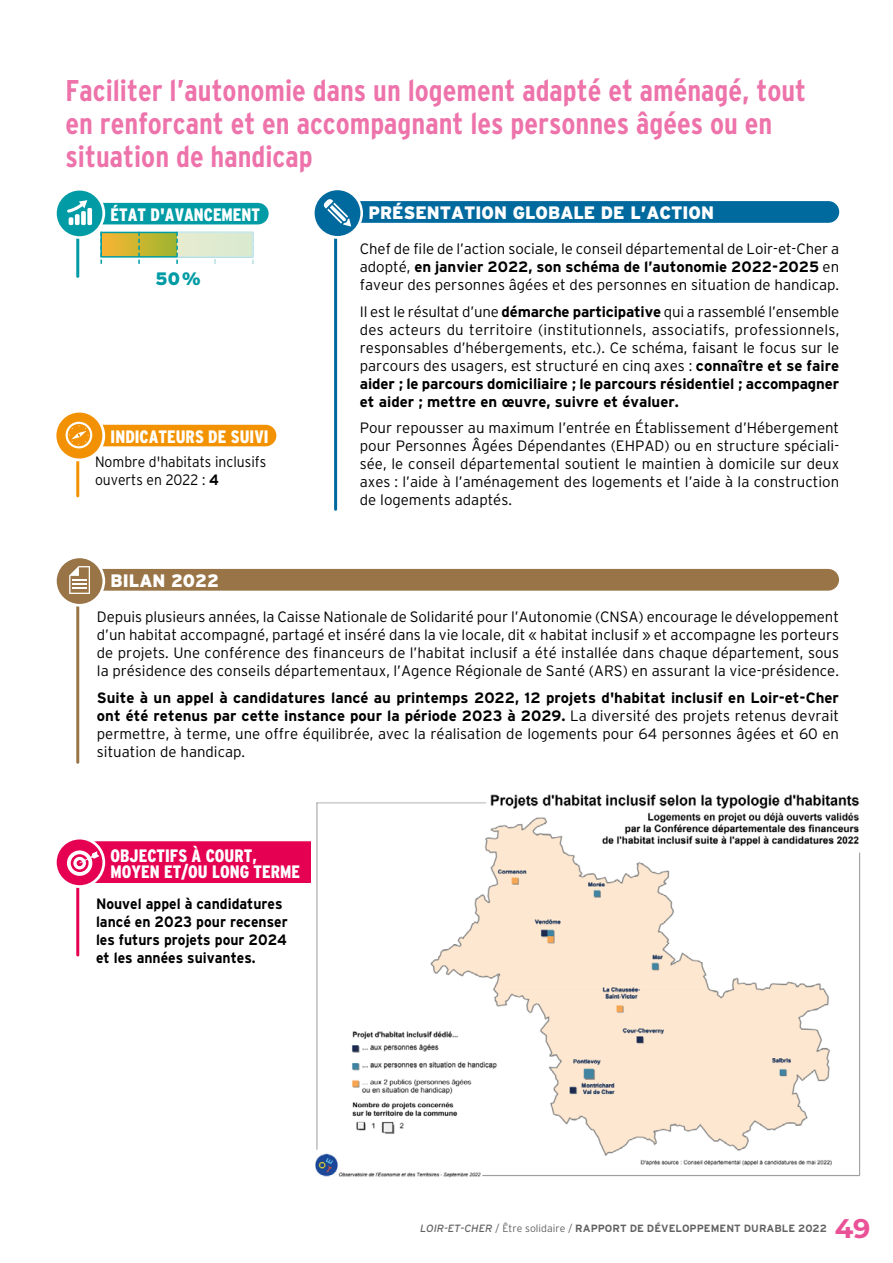
<style>
.page{position:relative;width:893px;height:1263px;background:#fff}
.page>*{position:absolute;margin:0;border:0;box-sizing:border-box;transform-origin:0 0}
.t1{font:700 30px/33px "Interstate Condensed";color:#ed73aa}
.t2{font:700 27px "Montserrat";color:#ea5297}
.t3{font:900 18px/16.5px "Interstate Condensed";color:#fff;scale:.95 1}
.t4{font:900 18px "Interstate";color:#fff;scale:.95 1}
.t5{font:900 18px "Interstate";color:#009ba4;scale:.95 1}
.t6{font:300 15px/18px "Interstate";color:#000;text-align:justify}
.t7{font:700 15px/18px "Interstate";color:#000;scale:.93 1}
.t8{font:300 15px/18px "Interstate";color:#000;scale:.93 1}
.t9{font:700 10.5px "Interstate";color:#646363}
.s1{font-weight:700}
.s2{font-weight:400;font-style:italic}
.s3{font-weight:300}
</style>
<div class="page">
<hr style="left:334px;top:210px;width:3px;height:301px;background:#00699d;border-radius:2px">
<div style="left:337px;top:201px;width:502px;height:22px;background:#00699d;border-radius:11px"></div>
<svg style="left:312px;top:188px;width:51px;height:51px"></svg>
<div style="left:315px;top:190px;width:45px;height:46px;background:#00699d;border-radius:50%"></div>
<svg style="left:323px;top:199px;width:28px;height:28px"></svg>
<hr style="left:76px;top:578px;width:3px;height:186px;background:#997446;border-radius:2px">
<div style="left:80px;top:569px;width:759px;height:22px;background:#997446;border-radius:11px"></div>
<svg style="left:54px;top:555px;width:51px;height:52px"></svg>
<div style="left:57px;top:558px;width:45px;height:46px;background:#997446;border-radius:50%"></div>
<svg style="left:69px;top:566px;width:21px;height:28px"></svg>
<hr style="left:76px;top:422px;width:3px;height:75px;background:#f39200;border-radius:2px">
<div style="left:68px;top:425px;width:208px;height:21px;background:#f39200;border-radius:11px"></div>
<svg style="left:54px;top:410px;width:51px;height:51px"></svg>
<div style="left:56px;top:413px;width:46px;height:46px;background:#f29103;border-radius:50%"></div>
<svg style="left:66px;top:422px;width:26px;height:26px"></svg>
<svg style="left:68px;top:424px;width:22px;height:22px"></svg>
<svg style="left:69px;top:425px;width:20px;height:20px"></svg>
<svg style="left:100px;top:231px;width:154px;height:33px"></svg>
<hr style="left:76px;top:199px;width:3px;height:79px;background:#009ba4;border-radius:2px">
<div style="left:68px;top:203px;width:201px;height:21px;background:#009ba4;border-radius:11px"></div>
<svg style="left:54px;top:188px;width:51px;height:51px"></svg>
<div style="left:57px;top:191px;width:45px;height:45px;background:#009ba4;border-radius:50%"></div>
<svg style="left:67px;top:200px;width:25px;height:25px"></svg>
<hr style="left:76px;top:859px;width:3px;height:97px;background:#e50051">
<div style="left:80px;top:841px;width:291px;height:42px;background:#e50051;border-radius:18px"></div>
<svg style="left:54px;top:837px;width:51px;height:51px"></svg>
<div style="left:57px;top:839px;width:45px;height:46px;background:#e50051;border-radius:50%"></div>
<svg style="left:67px;top:850px;width:25px;height:26px"></svg>
<svg style="left:71px;top:854px;width:18px;height:18px"></svg>
<svg style="left:73px;top:857px;width:13px;height:12px"></svg>
<svg style="left:77px;top:851px;width:22px;height:15px"></svg>
<img style="left:312px;top:794px;width:549px;height:384px">
<h1 class="t1" style="left:66px;top:76px;width:742px">Faciliter l’autonomie dans un logement adapté et aménagé, tout en renforcant et en accompagnant les personnes âgées ou en situation de handicap</h1>
<p class="t3" style="left:111px;top:208px;width:159px">ÉTAT D'AVANCEMENT</p>
<p class="t5" style="left:156px;top:271px;width:49px">50 %</p>
<p class="t3" style="left:111px;top:430px;width:168px">INDICATEURS DE SUIVI</p>
<p class="t8" style="left:95px;top:454px;width:186px">Nombre d'habitats inclusifs ouverts en 2022 : <span class="s1">4</span></p>
<p class="t4" style="left:111px;top:574px;width:116px">BILAN 2022</p>
<p class="t4" style="left:368px;top:206px;width:365px">PRÉSENTATION GLOBALE DE L’ACTION</p>
<p class="t6" style="left:360px;top:241px;width:481px">Chef de file de l’action sociale, le conseil départemental de Loir-et-Cher a adopté, <span class="s1">en janvier 2022, son schéma de l’autonomie 2022-2025</span> en faveur des personnes âgées et des personnes en situation de handicap.</p>
<p class="t6" style="left:360px;top:304px;width:481px">Il est le résultat d’une <span class="s1">démarche participative</span> qui a rassemblé l’ensemble des acteurs du territoire (institutionnels, associatifs, professionnels, responsables d’hébergements, etc.). Ce schéma, faisant le focus sur le parcours des usagers, est structuré en cinq axes : <span class="s1">connaître et se faire aider ; le parcours domiciliaire ; le parcours résidentiel ; accompagner et aider ; mettre en œuvre, suivre et évaluer.</span></p>
<p class="t6" style="left:360px;top:420px;width:481px">Pour repousser au maximum l’entrée en Établissement d’Hébergement pour Personnes Âgées Dépendantes (EHPAD) ou en structure spéciali&shy;sée, le conseil départemental soutient le maintien à domicile sur deux axes : l’aide à l’aménagement des logements et l’aide à la construction de logements adaptés.</p>
<p class="t6" style="left:97px;top:609px;width:744px">Depuis plusieurs années, la Caisse Nationale de Solidarité pour l’Autonomie (CNSA) encourage le développement d’un habitat accompagné, partagé et inséré dans la vie locale, dit « habitat inclusif » et accompagne les porteurs de projets. Une conférence des financeurs de l’habitat inclusif a été installée dans chaque département, sous la présidence des conseils départementaux, l’Agence Régionale de Santé (ARS) en assurant la vice-présidence.</p>
<p class="t6" style="left:97px;top:690px;width:743px"><span class="s1">Suite à un appel à candidatures lancé au printemps 2022, 12 projets d'habitat inclusif en Loir-et-Cher ont été retenus par cette instance pour la période 2023 à 2029.</span> La diversité des projets retenus devrait permettre, à terme, une offre équilibrée, avec la réalisation de logements pour 64 personnes âgées et 60 en situation de handicap.</p>
<p class="t3" style="left:111px;top:849px;width:201px">OBJECTIFS À COURT,<br>MOYEN ET/OU LONG TERME</p>
<p class="t7" style="left:96px;top:896px;width:208px">Nouvel appel à candidatures lancé en 2023 pour recenser les futurs projets pour 2024 et les années suivantes.</p>
<p class="t9" style="left:420px;top:1224px;width:408px"><span class="s2">LOIR-ET-CHER</span> <span class="s3">/ Être solidaire /</span> RAPPORT DE DÉVELOPPEMENT DURABLE 2022</p>
<h2 class="t2" style="left:835px;top:1217px;width:37px">49</h2>
</div>
